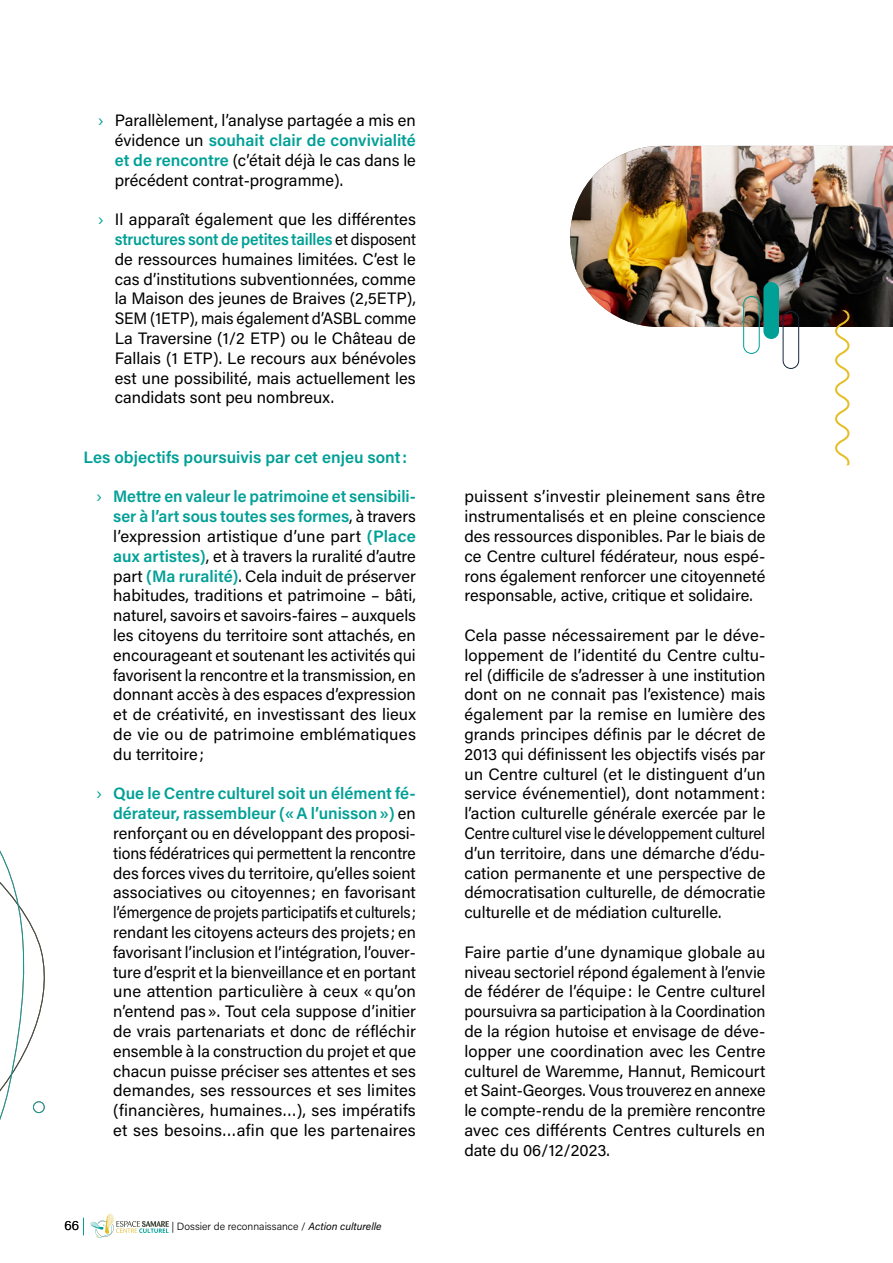
<style>
.page{position:relative;width:893px;height:1263px;background:#fff}
.page>*{position:absolute;margin:0;border:0;box-sizing:border-box;transform-origin:0 0}
.t1{font:16.5px/19.8px "Acumin Pro";color:#000;text-align:justify}
.t2{font:600 16.5px "Acumin Pro";color:#00a096}
.t3{font:300 13.5px "Acumin Pro";color:#000}
.t4{font:300 10.5px "Acumin Pro";color:#000}
.s1{color:#00a096}
.s2{font-weight:600;color:#00a096}
.s3{font-weight:400;font-style:italic}
</style>
<div class="page">
<svg style="left:0;top:850px;width:45px;height:270px"></svg>
<div style="left:33px;top:1101px;width:12px;height:12px;border:1px solid #00a096;border-radius:50%"></div>
<img style="left:570px;top:146px;width:323px;height:181px">
<svg style="left:90px;top:1214px;width:79px;height:24px"></svg>
<svg style="left:83px;top:1218px;width:1px;height:17px"></svg>
<div style="left:743px;top:296px;width:17px;height:58px;border:1px solid #00a096;border-radius:8px"></div>
<div style="left:763px;top:282px;width:16px;height:57px;background:#00a096;border-radius:8px"></div>
<div style="left:783px;top:311px;width:16px;height:58px;border:1px solid #152740;border-radius:8px"></div>
<svg style="left:834px;top:310px;width:16px;height:155px"></svg>
<p class="t1" style="left:115px;top:110px;width:303px;text-indent:-17px"><span class="s1">›</span> Parallèlement, l’analyse partagée a mis en évidence un <span class="s2">souhait clair de convivialité et de rencontre</span> (c’était déjà le cas dans le précédent contrat-programme).</p>
<p class="t1" style="left:115px;top:209px;width:303px;text-indent:-17px"><span class="s1">›</span> Il apparaît également que les différentes <span class="s2">structures sont de petites tailles</span> et disposent de ressources humaines limitées. C’est le cas d’institutions subventionnées, comme la Maison des jeunes de Braives (2,5ETP), SEM (1ETP), mais également d’ASBL comme La Traversine (1/2 ETP) ou le Château de Fallais (1 ETP). Le recours aux bénévoles est une possibilité, mais actuellement les candidats sont peu nombreux.</p>
<p class="t2" style="left:84px;top:445px;width:325px">Les objectifs poursuivis par cet enjeu sont:</p>
<p class="t1" style="left:113px;top:486px;width:304px;text-indent:-17px"><span class="s1">›</span> <span class="s2">Mettre en valeur le patrimoine et sensibili&shy;ser à l’art sous toutes ses formes</span>, à travers l’expression artistique d’une part <span class="s2">(Place aux artistes)</span>, et à travers la ruralité d’autre part <span class="s2">(Ma ruralité)</span>. Cela induit de préserver habitudes, traditions et patrimoine – bâti, naturel, savoirs et savoirs-faires – auxquels les citoyens du territoire sont attachés, en encourageant et soutenant les activités qui favorisent la rencontre et la transmission, en donnant accès à des espaces d’expression et de créativité, en investissant des lieux de vie ou de patrimoine emblématiques du territoire;</p>
<p class="t1" style="left:113px;top:783px;width:304px;text-indent:-17px"><span class="s1">›</span> <span class="s2">Que le Centre culturel soit un élément fé&shy;dérateur, rassembleur («A l’unisson»)</span> en renforçant ou en développant des proposi&shy;tions fédératrices qui permettent la rencontre des forces vives du territoire, qu’elles soient associatives ou citoyennes ; en favorisant l’émergence de projets participatifs et culturels; rendant les citoyens acteurs des projets; en favorisant l’inclusion et l’intégration, l’ouver&shy;ture d’esprit et la bienveillance et en portant une attention particulière à ceux « qu’on n’entend pas». Tout cela suppose d’initier de vrais partenariats et donc de réfléchir ensemble à la construction du projet et que chacun puisse préciser ses attentes et ses demandes, ses ressources et ses limites (financières, humaines…), ses impératifs et ses besoins…afin que les partenaires</p>
<p class="t3" style="left:64px;top:1216px;width:16px">66</p>
<p class="t4" style="left:171px;top:1219px;width:212px">| Dossier de reconnaissance / <span class="s3">Action culturelle</span></p>
<p class="t1" style="left:464px;top:486px;width:303px">puissent s’investir pleinement sans être instrumentalisés et en pleine conscience des ressources disponibles. Par le biais de ce Centre culturel fédérateur, nous espé&shy;rons également renforcer une citoyenneté responsable, active, critique et solidaire.</p>
<p class="t1" style="left:464px;top:625px;width:303px">Cela passe nécessairement par le déve&shy;loppement de l’identité du Centre cultu&shy;rel (difficile de s’adresser à une institution dont on ne connait pas l’existence) mais également par la remise en lumière des grands principes définis par le décret de 2013 qui définissent les objectifs visés par un Centre culturel (et le distinguent d’un service événementiel), dont notamment: l’action culturelle générale exercée par le Centre culturel vise le développement culturel d’un territoire, dans une démarche d’édu&shy;cation permanente et une perspective de démocratisation culturelle, de démocratie culturelle et de médiation culturelle.</p>
<p class="t1" style="left:464px;top:941px;width:303px">Faire partie d’une dynamique globale au niveau sectoriel répond également à l’envie de fédérer de l’équipe : le Centre culturel poursuivra sa participation à la Coordination de la région hutoise et envisage de déve&shy;lopper une coordination avec les Centre culturel de Waremme, Hannut, Remicourt et Saint-Georges. Vous trouverez en annexe le compte-rendu de la première rencontre avec ces différents Centres culturels en date du 06/12/2023.</p>
</div>
